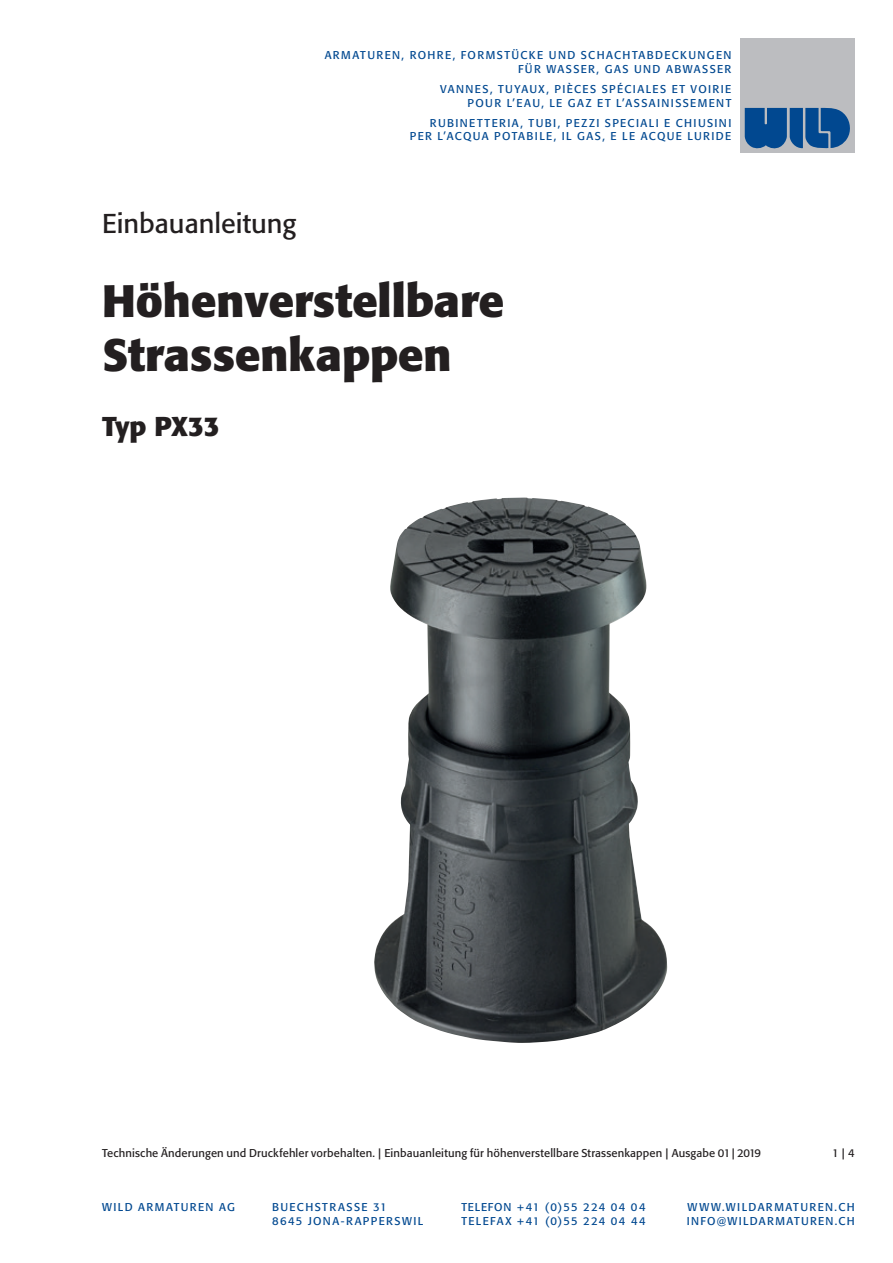
<style>
.page{position:relative;width:893px;height:1263px;background:#fff}
.page>*{position:absolute;margin:0;border:0;box-sizing:border-box;transform-origin:0 0}
.t1{font:700 45px/54px "Formata BQ";color:#231f20}
.t2{font:27px "Formata BQ";color:#231f20}
.t3{font:700 27px "Formata BQ";color:#231f20}
.t4{font:11.25px/13.5px "Formata BQ";letter-spacing:.12em;color:#014890;text-align:right}
.t5{font:11.25px "Formata BQ";letter-spacing:.01em;color:#231f20}
.t6{font:11.25px "Formata BQ";letter-spacing:.08em;color:#014890}
</style>
<div class="page">
<div style="left:740px;top:38px;width:115px;height:115px;background:#bcbdc0"></div>
<svg style="left:745px;top:107px;width:105px;height:42px"></svg>
<img style="left:374px;top:498px;width:293px;height:545px">
<h2 class="t2" style="left:102px;top:207px;width:196px">Einbauanleitung</h2>
<p class="t4" style="left:325px;top:49px;width:408px">ARMATUREN, ROHRE, FORMSTÜCKE UND SCHACHTABDECKUNGEN<br>FÜR WASSER, GAS UND ABWASSER</p>
<p class="t4" style="left:440px;top:82px;width:293px">VANNES, TUYAUX, PIÈCES SPÉCIALES ET VOIRIE<br>POUR L’EAU, LE GAZ ET L’ASSAINISSEMENT</p>
<p class="t4" style="left:410px;top:116px;width:323px">RUBINETTERIA, TUBI, PEZZI SPECIALI E CHIUSINI<br>PER L’ACQUA POTABILE, IL GAS, E LE ACQUE LURIDE</p>
<h1 class="t1" style="left:102px;top:274px;width:404px">Höhenverstellbare<br>Strassenkappen</h1>
<h2 class="t3" style="left:102px;top:410px;width:119px">Typ PX33</h2>
<p class="t5" style="left:102px;top:1146px;width:660px">Technische Änderungen und Druckfehler vorbehalten. | Einbauanleitung für höhenverstellbare Strassenkappen | Ausgabe 01 | 2019</p>
<p class="t5" style="left:832px;top:1146px;width:24px">1 | 4</p>
<p class="t4" style="left:102px;top:1200px;width:134px">WILD ARMATUREN AG</p>
<p class="t4" style="left:272px;top:1200px;width:116px">BUECHSTRASSE 31</p>
<p class="t6" style="left:461px;top:1200px;width:186px">TELEFON +41 (0)55 224 04 04</p>
<p class="t4" style="left:688px;top:1200px;width:169px">WWW.WILDARMATUREN.CH</p>
<p class="t4" style="left:272px;top:1214px;width:153px">8645 JONA-RAPPERSWIL</p>
<p class="t4" style="left:461px;top:1214px;width:186px">TELEFAX +41 (0)55 224 04 44</p>
<p class="t4" style="left:687px;top:1214px;width:169px">INFO@WILDARMATUREN.CH</p>
</div>
